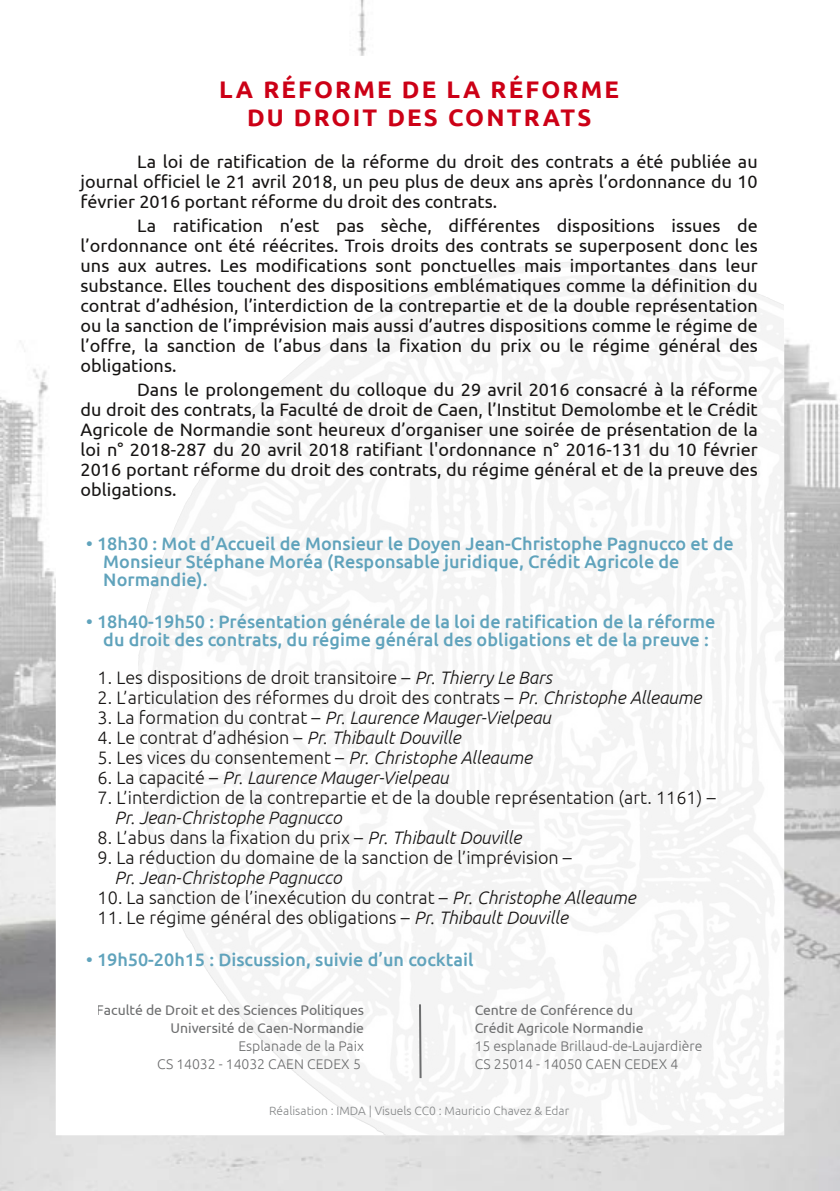
<style>
.page{position:relative;width:840px;height:1191px;background:#fff}
.page>*{position:absolute;margin:0;border:0;box-sizing:border-box;transform-origin:0 0}
.t1{font:700 24px/28px "Ubuntu";letter-spacing:.09em;color:#cc0016;text-align:center}
.t2{font:18px/20px "Ubuntu";color:#161413;text-align:justify}
.t3{font:300 18px "Ubuntu";letter-spacing:-.005em;color:#161413}
.t4{font:500 18px/18px "Ubuntu";color:#60a3bc}
.t5{font:italic 300 18px "Ubuntu";color:#161413}
.t6{font:14px/18px "Ubuntu";color:#6d6e6f;text-align:right}
.t7{font:300 14px/18px "Ubuntu";color:#6d6e6f;text-align:right}
.t8{font:300 12px "Ubuntu";color:#858788}
.s1{font-style:italic}
.s2{font-style:normal}
</style>
<div class="page">
<img style="left:0;top:0;width:839px;height:1191px">
<div style="left:57px;top:57px;width:725px;height:1077px;background:#fff"></div>
<hr style="left:419px;top:1004px;width:2px;height:74px;background:#6d6e6f">
<h1 class="t1" style="left:219px;top:75px;width:401px">LA RÉFORME DE LA RÉFORME<br>DU DROIT DES CONTRATS</h1>
<p class="t2" style="left:80px;top:151px;width:678px;text-indent:57px">La loi de ratification de la réforme du droit des contrats a été publiée au journal officiel le 21 avril 2018, un peu plus de deux ans après l’ordonnance du 10 février 2016 portant réforme du droit des contrats.</p>
<p class="t2" style="left:80px;top:215px;width:678px;text-indent:57px">La ratification n’est pas sèche, différentes dispositions issues de l’ordonnance ont été réécrites. Trois droits des contrats se superposent donc les uns aux autres. Les modifications sont ponctuelles mais importantes dans leur substance. Elles touchent des dispositions emblématiques comme la définition du contrat d’adhésion, l’interdiction de la contrepartie et de la double représentation ou la sanction de l’imprévision mais aussi d’autres dispositions comme le régime de l’offre, la sanction de l’abus dans la fixation du prix ou le régime général des obligations.</p>
<p class="t2" style="left:80px;top:379px;width:678px;text-indent:57px">Dans le prolongement du colloque du 29 avril 2016 consacré à la réforme du droit des contrats, la Faculté de droit de Caen, l’Institut Demolombe et le Crédit Agricole de Normandie sont heureux d’organiser une soirée de présentation de la loi n° 2018-287 du 20 avril 2018 ratifiant l'ordonnance n° 2016-131 du 10 février 2016 portant réforme du droit des contrats, du régime général et de la preuve des obligations.</p>
<p class="t4" style="left:103px;top:534px;width:631px;text-indent:-17px">• 18h30 : Mot d’Accueil de Monsieur le Doyen Jean-Christophe Pagnucco et de<br>Monsieur Stéphane Moréa (Responsable juridique, Crédit Agricole de<br>Normandie).</p>
<p class="t4" style="left:86px;top:612px;width:630px;text-align:center">• 18h40-19h50 : Présentation générale de la loi de ratification de la réforme du droit des contrats, du régime général des obligations et de la preuve :</p>
<p class="t3" style="left:97px;top:667px;width:455px">1. Les dispositions de droit transitoire – <span class="s1">Pr. Thierry Le Bars</span></p>
<p class="t3" style="left:97px;top:687px;width:605px">2. L’articulation des réformes du droit des contrats – <span class="s1">Pr. Christophe Alleaume</span></p>
<p class="t5" style="left:97px;top:707px;width:454px"><span class="s2">3. La formation du contrat –</span> Pr. Laurence Mauger-Vielpeau</p>
<p class="t3" style="left:97px;top:727px;width:364px">4. Le contrat d’adhésion – <span class="s1">Pr. Thibault Douville</span></p>
<p class="t3" style="left:97px;top:747px;width:435px">5. Les vices du consentement – <span class="s1">Pr. Christophe Alleaume</span></p>
<p class="t5" style="left:97px;top:767px;width:352px"><span class="s2">6. La capacité –</span> Pr. Laurence Mauger-Vielpeau</p>
<p class="t3" style="left:97px;top:787px;width:619px">7. L’interdiction de la contrepartie et de la double représentation (art. 1161) –</p>
<p class="t5" style="left:114px;top:807px;width:228px">Pr. Jean-Christophe Pagnucco</p>
<p class="t3" style="left:97px;top:827px;width:425px">8. L’abus dans la fixation du prix – <span class="s1">Pr. Thibault Douville</span></p>
<p class="t3" style="left:97px;top:847px;width:475px">9. La réduction du domaine de la sanction de l’imprévision –</p>
<p class="t5" style="left:114px;top:867px;width:228px">Pr. Jean-Christophe Pagnucco</p>
<p class="t3" style="left:97px;top:887px;width:539px">10. La sanction de l’inexécution du contrat – <span class="s1">Pr. Christophe Alleaume</span></p>
<p class="t3" style="left:97px;top:907px;width:471px">11. Le régime général des obligations – <span class="s1">Pr. Thibault Douville</span></p>
<p class="t4" style="left:86px;top:950px;width:388px">• 19h50-20h15 : Discussion, suivie d’un cocktail</p>
<p class="t6" style="left:97px;top:1001px;width:268px">Faculté de Droit et des Sciences Politiques<br>Université de Caen-Normandie</p>
<p class="t7" style="left:157px;top:1037px;width:208px">Esplanade de la Paix<br>CS 14032 - 14032 CAEN CEDEX 5</p>
<p class="t6" style="left:474px;top:1001px;width:170px;text-align:left">Centre de Conférence du<br>Crédit Agricole Normandie</p>
<p class="t7" style="left:474px;top:1037px;width:229px;text-align:left">15 esplanade Brillaud-de-Laujardière<br>CS 25014 - 14050 CAEN CEDEX 4</p>
<p class="t8" style="left:269px;top:1104px;width:301px">Réalisation : IMDA | Visuels CC0 : Mauricio Chavez &amp; Edar</p>
</div>
